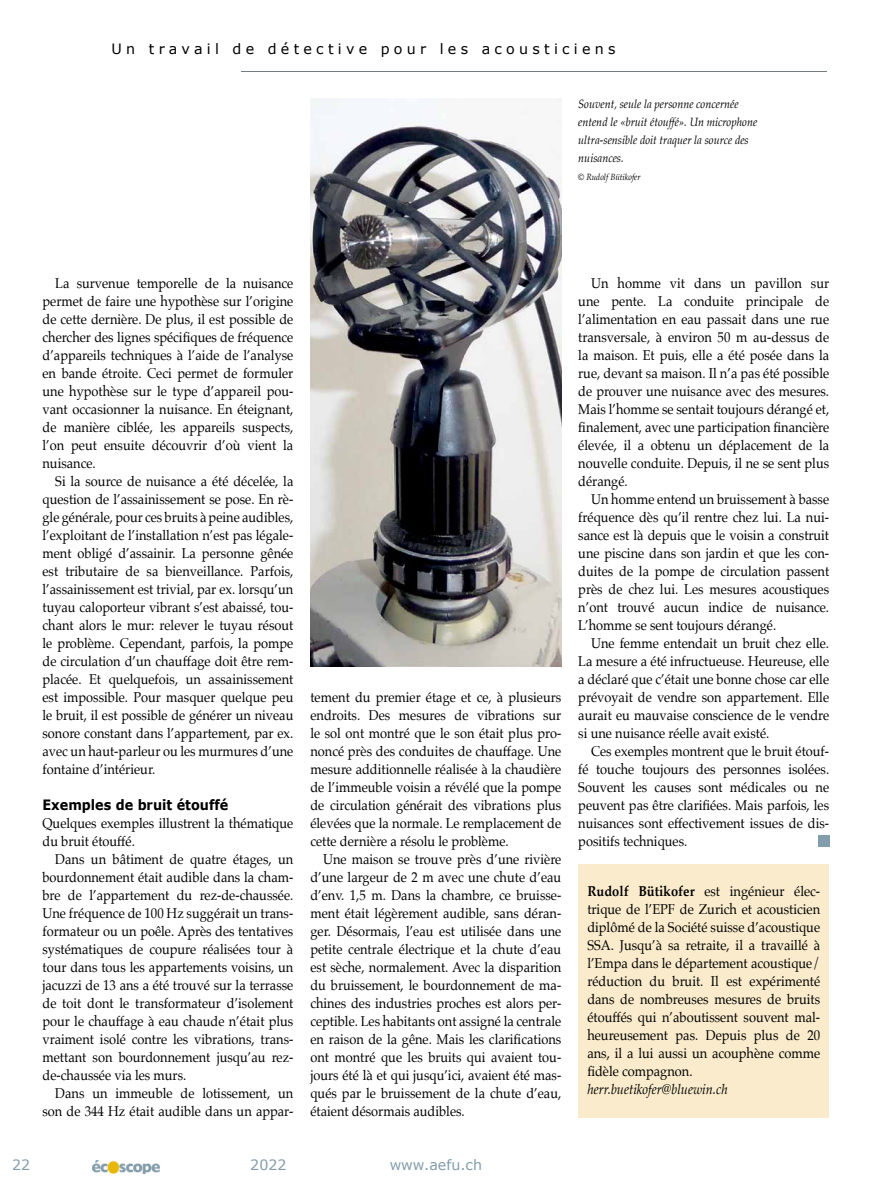
<style>
.page{position:relative;width:893px;height:1191px;background:#fff}
.page>*{position:absolute;margin:0;border:0;box-sizing:border-box;transform-origin:0 0}
.t1{font:14.25px/18px "Palatino";color:#000;text-align:justify;scale:.9 1}
.t2{font:14.25px "Verdana";letter-spacing:.3em;color:#000}
.t3{font:italic 14.25px "Palatino";color:#000;scale:.9 1}
.t4{font:700 14.25px "Verdana";color:#000;scale:.9 1}
.t5{font:14.25px "Verdana";color:#849daa}
.t6{font:italic 12px/18px "Palatino";color:#000;scale:.9 1}
.t7{font:italic 9px "Palatino";color:#000;scale:.9 1}
.s1{font-weight:700}
</style>
<div class="page">
<img style="left:92px;top:1160px;width:67px;height:13px">
<hr style="left:241px;top:71px;width:586px;height:1px;background:#727d84">
<div style="left:578px;top:864px;width:251px;height:253px;background:#f9ebcb"></div>
<img style="left:310px;top:99px;width:251px;height:567px">
<div style="left:818px;top:835px;width:11px;height:11px;background:#849daa"></div>
<p class="t2" style="left:112px;top:40px;width:505px">Un travail de détective pour les acousticiens</p>
<p class="t6" style="left:578px;top:95px;width:200px">Souvent, seule la personne concernée entend le «bruit étouffé». Un microphone ultra-sensible doit traquer la source des nuisances.</p>
<p class="t7" style="left:578px;top:169px;width:71px">© Rudolf Bütikofer</p>
<p class="t1" style="left:43px;top:274px;width:280px;text-indent:13px">La survenue temporelle de la nuisance permet de faire une hypothèse sur l’origine de cette dernière. De plus, il est possible de chercher des lignes spécifiques de fréquence d’appareils techniques à l’aide de l’analyse en bande étroite. Ceci permet de formuler une hypothèse sur le type d’appareil pou&shy;vant occasionner la nuisance. En éteignant, de manière ciblée, les appareils suspects, l’on peut ensuite découvrir d’où vient la nuisance.</p>
<p class="t1" style="left:43px;top:472px;width:280px;text-indent:13px">Si la source de nuisance a été décelée, la question de l’assainissement se pose. En rè&shy;gle générale, pour ces bruits à peine audibles, l’exploitant de l’installation n’est pas légale&shy;ment obligé d’assainir. La personne gênée est tributaire de sa bienveillance. Parfois, l’assainissement est trivial, par ex. lorsqu’un tuyau caloporteur vibrant s’est abaissé, tou&shy;chant alors le mur: relever le tuyau résout le problème. Cependant, parfois, la pompe de circulation d’un chauffage doit être rem&shy;placée. Et quelquefois, un assainissement est impossible. Pour masquer quelque peu le bruit, il est possible de générer un niveau sonore constant dans l’appartement, par ex. avec un haut-parleur ou les murmures d’une fontaine d’intérieur.</p>
<p class="t4" style="left:43px;top:795px;width:208px">Exemples de bruit étouffé</p>
<p class="t1" style="left:43px;top:814px;width:280px">Quelques exemples illustrent la thématique du bruit étouffé.</p>
<p class="t1" style="left:43px;top:850px;width:280px;text-indent:13px">Dans un bâtiment de quatre étages, un bourdonnement était audible dans la cham&shy;bre de l’appartement du rez-de-chaussée.<br>Une fréquence de 100 Hz suggérait un trans&shy;formateur ou un poêle. Après des tentatives systématiques de coupure réalisées tour à tour dans tous les appartements voisins, un jacuzzi de 13 ans a été trouvé sur la terrasse de toit dont le transformateur d’isolement pour le chauffage à eau chaude n’était plus vraiment isolé contre les vibrations, trans&shy;mettant son bourdonnement jusqu’au rez&shy;de-chaussée via les murs.</p>
<p class="t1" style="left:43px;top:1084px;width:280px;text-align:right">Dans un immeuble de lotissement, un son de 344 Hz était audible dans un appar-</p>
<p class="t1" style="left:310px;top:688px;width:280px">tement du premier étage et ce, à plusieurs endroits. Des mesures de vibrations sur le sol ont montré que le son était plus pro&shy;noncé près des conduites de chauffage. Une mesure additionnelle réalisée à la chaudière de l’immeuble voisin a révélé que la pompe de circulation générait des vibrations plus élevées que la normale. Le remplacement de cette dernière a résolu le problème.</p>
<p class="t1" style="left:310px;top:850px;width:280px;text-indent:13px">Une maison se trouve près d’une rivière d’une largeur de 2 m avec une chute d’eau d’env. 1,5 m. Dans la chambre, ce bruisse&shy;ment était légèrement audible, sans déran&shy;ger. Désormais, l’eau est utilisée dans une petite centrale électrique et la chute d’eau est sèche, normalement. Avec la disparition du bruissement, le bourdonnement de ma&shy;chines des industries proches est alors per&shy;ceptible. Les habitants ont assigné la centrale en raison de la gêne. Mais les clarifications ont montré que les bruits qui avaient tou&shy;jours été là et qui jusqu’ici, avaient été mas&shy;qués par le bruissement de la chute d’eau, étaient désormais audibles.</p>
<p class="t5" style="left:12px;top:1156px;width:20px">22</p>
<p class="t5" style="left:250px;top:1156px;width:38px">2022</p>
<p class="t5" style="left:390px;top:1156px;width:94px">www.aefu.ch</p>
<p class="t1" style="left:578px;top:274px;width:280px;text-indent:13px">Un homme vit dans un pavillon sur une pente. La conduite principale de l’alimentation en eau passait dans une rue transversale, à environ 50 m au-dessus de la maison. Et puis, elle a été posée dans la rue, devant sa maison. Il n’a pas été possible de prouver une nuisance avec des mesures.<br>Mais l’homme se sentait toujours dérangé et, finalement, avec une participation financière élevée, il a obtenu un déplacement de la nouvelle conduite. Depuis, il ne se sent plus dérangé.</p>
<p class="t1" style="left:578px;top:490px;width:280px;text-indent:13px">Un homme entend un bruissement à basse fréquence dès qu’il rentre chez lui. La nui&shy;sance est là depuis que le voisin a construit une piscine dans son jardin et que les con&shy;duites de la pompe de circulation passent près de chez lui. Les mesures acoustiques n’ont trouvé aucun indice de nuisance.<br>L’homme se sent toujours dérangé.</p>
<p class="t1" style="left:578px;top:634px;width:280px;text-indent:13px">Une femme entendait un bruit chez elle.<br>La mesure a été infructueuse. Heureuse, elle a déclaré que c’était une bonne chose car elle prévoyait de vendre son appartement. Elle aurait eu mauvaise conscience de le vendre si une nuisance réelle avait existé.</p>
<p class="t1" style="left:578px;top:742px;width:280px;text-indent:13px">Ces exemples montrent que le bruit étouf&shy;fé touche toujours des personnes isolées.<br>Souvent les causes sont médicales ou ne peuvent pas être clarifiées. Mais parfois, les nuisances sont effectivement issues de dis&shy;positifs techniques.</p>
<p class="t1" style="left:587px;top:882px;width:260px"><span class="s1">Rudolf Bütikofer</span> est ingénieur élec&shy;trique de l’EPF de Zurich et acousticien diplômé de la Société suisse d’acoustique SSA. Jusqu’à sa retraite, il a travaillé à l’Empa dans le département acoustique/ réduction du bruit. Il est expérimenté dans de nombreuses mesures de bruits étouffés qui n’aboutissent souvent mal&shy;heureusement pas. Depuis plus de 20 ans, il a lui aussi un acouphène comme fidèle compagnon.</p>
<p class="t3" style="left:587px;top:1077px;width:158px">herr.buetikofer@bluewin.ch</p>
</div>
